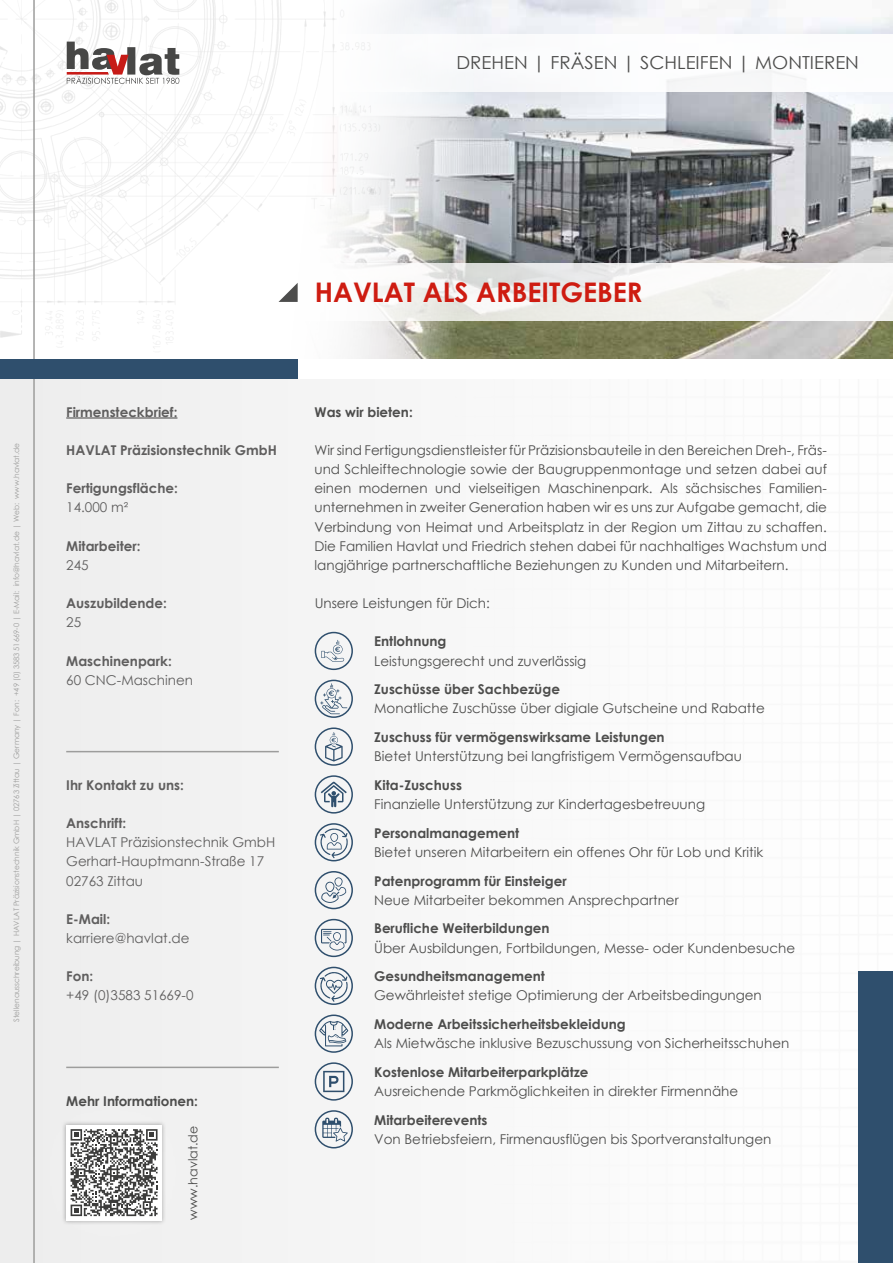
<style>
.page{position:relative;width:893px;height:1263px;background:#fff}
.page>*{position:absolute;margin:0;border:0;box-sizing:border-box;transform-origin:0 0}
.t1{font:700 27px "Century Gothic";color:#ce1c11}
.t2{font:18px "Century Gothic";color:#4d4d4c}
.t3{font:13.5px/19.2px "Century Gothic";color:#4d4d4c;text-align:justify}
.t4{font:700 13.5px "Century Gothic";color:#4d4d4c}
.t5{font:700 13.5px "Century Gothic";color:#5f5e5e}
.t6{font:13.5px/19.2px "Century Gothic";color:#5f5e5e}
.t7{font:12.6px "Century Gothic";color:#4d4d4c}
.t8{font:7.5px "Century Gothic";color:#9d9d9c}
</style>
<div class="page">
<div style="left:0;top:0;width:893px;height:1262px;background:#ededed"></div>
<img style="left:398px;top:1px;width:495px;height:358px">
<div style="left:315px;top:378px;width:578px;height:885px;background:#f9f9f9"></div>
<div style="left:859px;top:972px;width:34px;height:291px;background:#2f4f6d"></div>
<svg style="left:398px;top:264px;width:495px;height:57px"></svg>
<div style="left:0;top:359px;width:893px;height:19px;background:#fff"></div>
<div style="left:0;top:34px;width:893px;height:57px;background:#fff"></div>
<img style="left:0;top:0;width:398px;height:388px">
<svg style="left:279px;top:283px;width:19px;height:19px"></svg>
<hr style="left:33px;top:0;width:2px;height:1263px;background:#9d9d9c">
<div style="left:0;top:359px;width:298px;height:19px;background:#2f4f6d"></div>
<div style="left:24px;top:1083px;width:179px;height:179px;background:#fff;opacity:.65"></div>
<svg style="left:71px;top:1129px;width:87px;height:87px"></svg>
<hr style="left:66px;top:417px;width:111px;height:2px;background:#5f5e5e">
<hr style="left:66px;top:751px;width:213px;height:1px;background:#9d9d9c">
<hr style="left:66px;top:1066px;width:213px;height:2px;background:#9d9d9c">
<div style="left:315px;top:1062px;width:38px;height:39px;border:2px solid #2f4f6d;border-radius:50%"></div>
<svg style="left:323px;top:1071px;width:21px;height:21px"></svg>
<div style="left:315px;top:1014px;width:38px;height:39px;border:2px solid #2f4f6d;border-radius:50%"></div>
<svg style="left:319px;top:1021px;width:29px;height:25px"></svg>
<div style="left:315px;top:775px;width:38px;height:39px;border:2px solid #2f4f6d;border-radius:50%"></div>
<svg style="left:321px;top:782px;width:26px;height:25px"></svg>
<div style="left:315px;top:823px;width:38px;height:38px;border:2px solid #2f4f6d;border-radius:50%"></div>
<svg style="left:318px;top:828px;width:30px;height:30px"></svg>
<div style="left:315px;top:967px;width:38px;height:38px;border:2px solid #2f4f6d;border-radius:50%"></div>
<svg style="left:318px;top:971px;width:30px;height:31px"></svg>
<div style="left:315px;top:871px;width:38px;height:38px;border:2px solid #2f4f6d;border-radius:50%"></div>
<svg style="left:321px;top:877px;width:25px;height:26px"></svg>
<div style="left:315px;top:919px;width:38px;height:38px;border:2px solid #2f4f6d;border-radius:50%"></div>
<svg style="left:321px;top:929px;width:25px;height:21px"></svg>
<div style="left:315px;top:1110px;width:38px;height:38px;border:2px solid #2f4f6d;border-radius:50%"></div>
<svg style="left:322px;top:1118px;width:26px;height:24px"></svg>
<div style="left:315px;top:727px;width:38px;height:39px;border:2px solid #2f4f6d;border-radius:50%"></div>
<svg style="left:325px;top:732px;width:18px;height:29px"></svg>
<div style="left:315px;top:632px;width:38px;height:38px;border:2px solid #2f4f6d;border-radius:50%"></div>
<svg style="left:321px;top:640px;width:23px;height:22px"></svg>
<div style="left:315px;top:680px;width:38px;height:38px;border:2px solid #2f4f6d;border-radius:50%"></div>
<svg style="left:320px;top:683px;width:27px;height:31px"></svg>
<svg style="left:67px;top:42px;width:112px;height:42px"></svg>
<h2 class="t2" style="left:456px;top:50px;width:404px">DREHEN | FRÄSEN | SCHLEIFEN | MONTIEREN</h2>
<p class="t8" style="left:11px;top:1022px;width:581px;rotate:-90deg">Stellenausschreibung | HAVLAT Präzisionstechnik GmbH | 02763 Zittau | Germany | Fon: +49 (0) 3583 51669-0 | E-Mail: info@havlat.de | Web: www.havlat.de</p>
<h1 class="t1" style="left:315px;top:272px;width:329px">HAVLAT ALS ARBEITGEBER</h1>
<p class="t5" style="left:66px;top:402px;width:113px">Firmensteckbrief:</p>
<p class="t5" style="left:66px;top:440px;width:212px">HAVLAT Präzisionstechnik GmbH</p>
<p class="t5" style="left:66px;top:478px;width:113px">Fertigungsfläche:</p>
<p class="t6" style="left:66px;top:498px;width:64px">14.000 m²</p>
<p class="t5" style="left:66px;top:535px;width:76px">Mitarbeiter:</p>
<p class="t6" style="left:66px;top:555px;width:24px">245</p>
<p class="t5" style="left:66px;top:593px;width:102px">Auszubildende:</p>
<p class="t6" style="left:66px;top:612px;width:16px">25</p>
<p class="t5" style="left:66px;top:650px;width:107px">Maschinenpark:</p>
<p class="t6" style="left:66px;top:670px;width:128px">60 CNC-Maschinen</p>
<p class="t5" style="left:66px;top:775px;width:119px">Ihr Kontakt zu uns:</p>
<p class="t5" style="left:66px;top:813px;width:61px">Anschrift:</p>
<p class="t6" style="left:66px;top:833px;width:211px">HAVLAT Präzisionstechnik GmbH<br>Gerhart-Hauptmann-Straße 17<br>02763 Zittau</p>
<p class="t5" style="left:66px;top:909px;width:46px">E-Mail:</p>
<p class="t6" style="left:66px;top:928px;width:125px">karriere@havlat.de</p>
<p class="t5" style="left:66px;top:966px;width:28px">Fon:</p>
<p class="t6" style="left:66px;top:986px;width:129px">+49 (0)3583 51669-0</p>
<p class="t4" style="left:66px;top:1090px;width:133px">Mehr Informationen:</p>
<p class="t7" style="left:184px;top:1219px;width:95px;rotate:-90deg">www.havlat.de</p>
<p class="t4" style="left:314px;top:402px;width:100px">Was wir bieten:</p>
<p class="t3" style="left:314px;top:440px;width:514px">Wir sind Fertigungsdienstleister für Präzisionsbauteile in den Bereichen Dreh-, Fräs&shy;und Schleiftechnologie sowie der Baugruppenmontage und setzen dabei auf einen modernen und vielseitigen Maschinenpark. Als sächsisches Familien&shy;unternehmen in zweiter Generation haben wir es uns zur Aufgabe gemacht, die Verbindung von Heimat und Arbeitsplatz in der Region um Zittau zu schaffen.<br>Die Familien Havlat und Friedrich stehen dabei für nachhaltiges Wachstum und langjährige partnerschaftliche Beziehungen zu Kunden und Mitarbeitern.</p>
<p class="t3" style="left:315px;top:593px;width:177px">Unsere Leistungen für Dich:</p>
<p class="t4" style="left:374px;top:631px;width:74px">Entlohnung</p>
<p class="t3" style="left:374px;top:651px;width:214px">Leistungsgerecht und zuverlässig</p>
<p class="t4" style="left:374px;top:679px;width:187px">Zuschüsse über Sachbezüge</p>
<p class="t3" style="left:374px;top:699px;width:392px">Monatliche Zuschüsse über digiale Gutscheine und Rabatte</p>
<p class="t4" style="left:374px;top:727px;width:292px">Zuschuss für vermögenswirksame Leistungen</p>
<p class="t3" style="left:374px;top:746px;width:369px">Bietet Unterstützung bei langfristigem Vermögensaufbau</p>
<p class="t4" style="left:374px;top:775px;width:89px">Kita-Zuschuss</p>
<p class="t3" style="left:374px;top:794px;width:332px">Finanzielle Unterstützung zur Kindertagesbetreuung</p>
<p class="t4" style="left:374px;top:822px;width:146px">Personalmanagement</p>
<p class="t3" style="left:374px;top:842px;width:390px">Bietet unseren Mitarbeitern ein offenes Ohr für Lob und Kritik</p>
<p class="t4" style="left:374px;top:870px;width:194px">Patenprogramm für Einsteiger</p>
<p class="t3" style="left:374px;top:890px;width:306px">Neue Mitarbeiter bekommen Ansprechpartner</p>
<p class="t4" style="left:374px;top:918px;width:177px">Berufliche Weiterbildungen</p>
<p class="t3" style="left:374px;top:938px;width:422px">Über Ausbildungen, Fortbildungen, Messe- oder Kundenbesuche</p>
<p class="t4" style="left:374px;top:966px;width:172px">Gesundheitsmanagement</p>
<p class="t3" style="left:374px;top:986px;width:389px">Gewährleistet stetige Optimierung der Arbeitsbedingungen</p>
<p class="t4" style="left:374px;top:1014px;width:253px">Moderne Arbeitssicherheitsbekleidung</p>
<p class="t3" style="left:374px;top:1033px;width:417px">Als Mietwäsche inklusive Bezuschussung von Sicherheitsschuhen</p>
<p class="t4" style="left:374px;top:1062px;width:216px">Kostenlose Mitarbeiterparkplätze</p>
<p class="t3" style="left:374px;top:1081px;width:366px">Ausreichende Parkmöglichkeiten in direkter Firmennähe</p>
<p class="t4" style="left:374px;top:1109px;width:115px">Mitarbeiterevents</p>
<p class="t3" style="left:374px;top:1129px;width:399px">Von Betriebsfeiern, Firmenausflügen bis Sportveranstaltungen</p>
</div>
